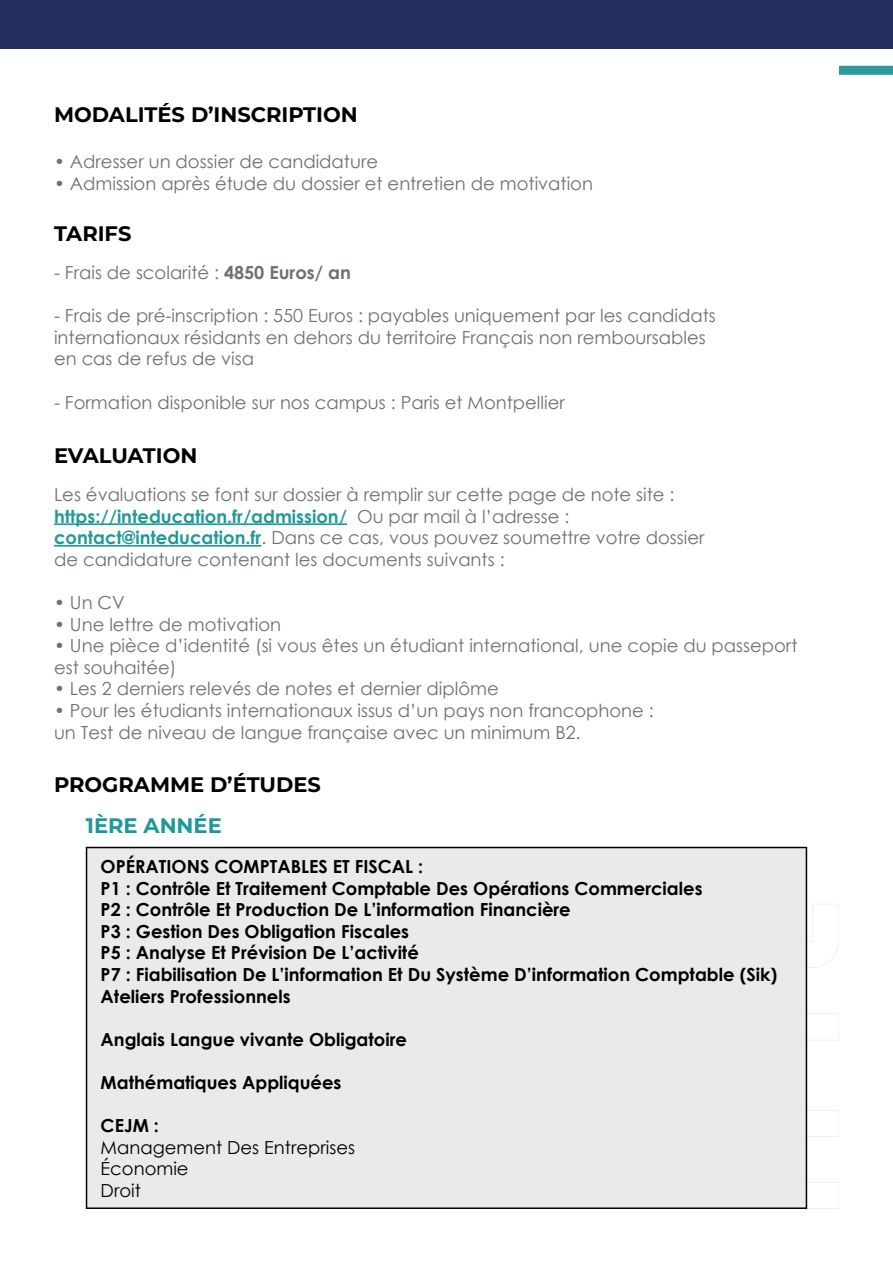
<style>
.page{position:relative;width:893px;height:1263px;background:#fff}
.page>*{position:absolute;margin:0;border:0;box-sizing:border-box;transform-origin:0 0}
.t1{font:700 21px "Montserrat";color:#000}
.t2{font:700 21px "Montserrat";color:#1d9899}
.t3{font:18px/21.6px "Century Gothic";color:#6c7172}
.t4{font:700 18px "Century Gothic";color:#000001}
.t5{font:700 18px "Century Gothic";color:#219999}
.t6{font:18px "Century Gothic";color:#000001}
.s1{font-weight:700}
.s2{font-weight:400;color:#6c7172}
.s3{font-weight:700;color:#219999}
</style>
<div class="page">
<svg style="left:807px;top:904px;width:32px;height:305px"></svg>
<div style="left:0;top:0;width:893px;height:49px;background:#242e61"></div>
<div style="left:839px;top:66px;width:54px;height:9px;background:#299c9a"></div>
<hr style="left:54px;top:523px;width:293px;height:2px;background:#219999">
<hr style="left:54px;top:545px;width:207px;height:2px;background:#219999">
<div style="left:86px;top:847px;width:721px;height:362px;background:#eaeaea;border:2px solid #000"></div>
<p class="t1" style="left:54px;top:101px;width:305px">MODALITÉS D’INSCRIPTION</p>
<p class="t3" style="left:54px;top:151px;width:326px">• Adresser un dossier de candidature</p>
<p class="t3" style="left:54px;top:172px;width:541px">• Admission après étude du dossier et entretien de motivation</p>
<p class="t1" style="left:54px;top:220px;width:79px">TARIFS</p>
<p class="t3" style="left:54px;top:261px;width:298px">- Frais de scolarité : <span class="s1">4850 Euros/ an</span></p>
<p class="t3" style="left:54px;top:305px;width:663px">- Frais de pré-inscription : 550 Euros : payables uniquement par les candidats internationaux résidants en dehors du territoire Français non remboursables</p>
<p class="t3" style="left:54px;top:348px;width:202px">en cas de refus de visa</p>
<p class="t3" style="left:54px;top:391px;width:512px">- Formation disponible sur nos campus : Paris et Montpellier</p>
<p class="t1" style="left:54px;top:442px;width:145px">EVALUATION</p>
<p class="t3" style="left:54px;top:483px;width:622px">Les évaluations se font sur dossier à remplir sur cette page de note site :</p>
<p class="t5" style="left:54px;top:502px;width:517px">https://inteducation.fr/admission/ <span class="s2">Ou par mail à l’adresse :</span></p>
<p class="t3" style="left:54px;top:527px;width:652px"><span class="s3">contact@inteducation.fr</span>. Dans ce cas, vous pouvez soumettre votre dossier</p>
<p class="t3" style="left:54px;top:548px;width:452px">de candidature contenant les documents suivants :</p>
<p class="t3" style="left:54px;top:591px;width:72px">• Un CV</p>
<p class="t3" style="left:54px;top:613px;width:229px">• Une lettre de motivation</p>
<p class="t3" style="left:54px;top:635px;width:745px">• Une pièce d’identité (si vous êtes un étudiant international, une copie du passeport</p>
<p class="t3" style="left:54px;top:656px;width:124px">est souhaitée)</p>
<p class="t3" style="left:54px;top:678px;width:446px">• Les 2 derniers relevés de notes et dernier diplôme</p>
<p class="t3" style="left:54px;top:699px;width:601px">• Pour les étudiants internationaux issus d’un pays non francophone :</p>
<p class="t3" style="left:54px;top:721px;width:528px">un Test de niveau de langue française avec un minimum B2.</p>
<p class="t1" style="left:54px;top:770px;width:268px">PROGRAMME D’ÉTUDES</p>
<p class="t2" style="left:86px;top:812px;width:137px">1ÈRE ANNÉE</p>
<p class="t4" style="left:101px;top:853px;width:324px">OPÉRATIONS COMPTABLES ET FISCAL :</p>
<p class="t4" style="left:101px;top:874px;width:603px">P1 : Contrôle Et Traitement Comptable Des Opérations Commerciales</p>
<p class="t4" style="left:101px;top:896px;width:472px">P2 : Contrôle Et Production De L’information Financière</p>
<p class="t4" style="left:101px;top:917px;width:310px">P3 : Gestion Des Obligation Fiscales</p>
<p class="t4" style="left:101px;top:939px;width:320px">P5 : Analyse Et Prévision De L’activité</p>
<p class="t4" style="left:101px;top:961px;width:678px">P7 : Fiabilisation De L’information Et Du Système D’information Comptable (Sik)</p>
<p class="t4" style="left:101px;top:982px;width:192px">Ateliers Professionnels</p>
<p class="t4" style="left:101px;top:1025px;width:308px">Anglais Langue vivante Obligatoire</p>
<p class="t4" style="left:101px;top:1069px;width:242px">Mathématiques Appliquées</p>
<p class="t4" style="left:101px;top:1112px;width:60px">CEJM :</p>
<p class="t6" style="left:101px;top:1135px;width:256px">Management Des Entreprises</p>
<p class="t6" style="left:101px;top:1156px;width:90px">Économie</p>
<p class="t6" style="left:101px;top:1178px;width:42px">Droit</p>
</div>
